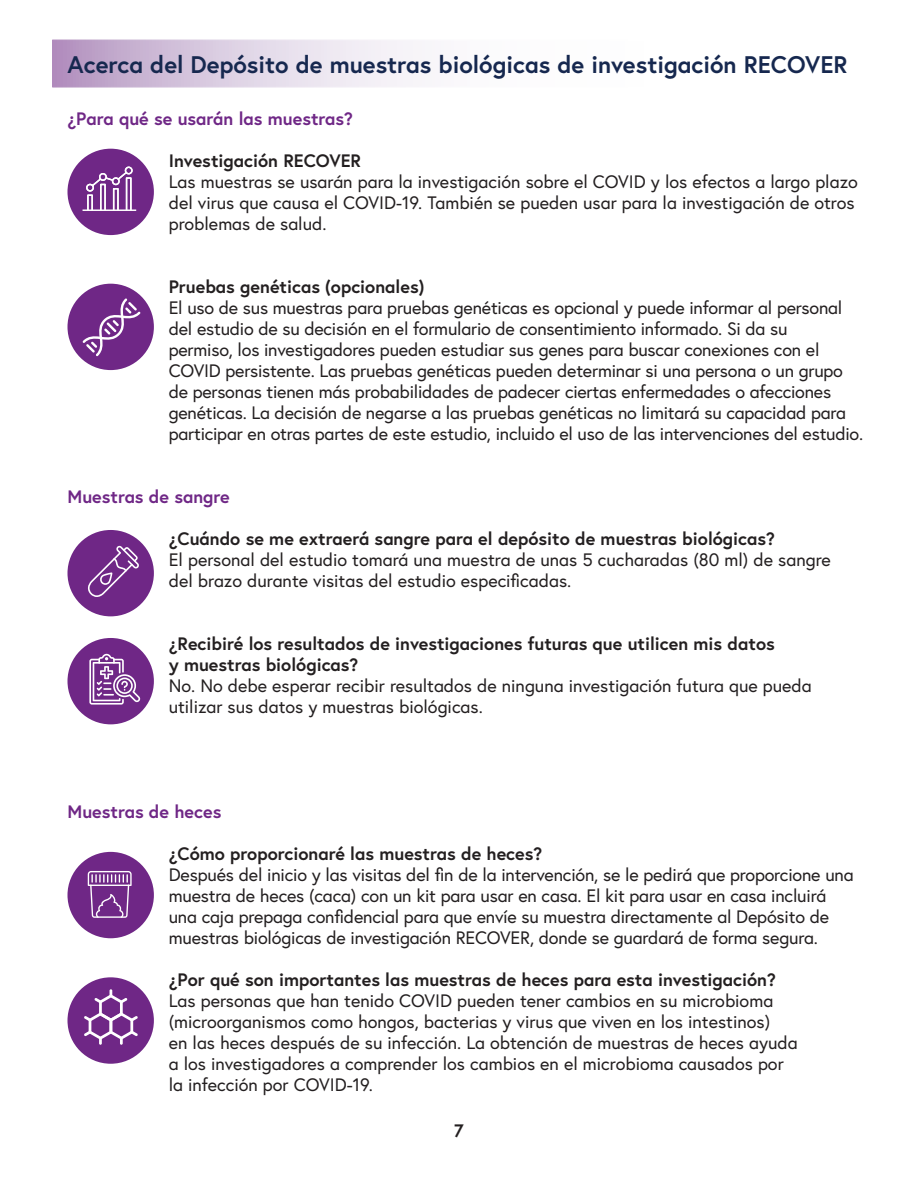
<style>
.page{position:relative;width:918px;height:1188px;background:#fff}
.page>*{position:absolute;margin:0;border:0;box-sizing:border-box;transform-origin:0 0}
.t1{font:700 24px "Europa";color:#16284f}
.t2{font:18px/21px "Europa";letter-spacing:-.01em;color:#231f20}
.t3{font:700 18px/21px "Europa";color:#231f20}
.t4{font:700 18px "Europa";color:#6f2786}
</style>
<div class="page">
<svg style="left:55px;top:43px;width:358px;height:42px;background:#dacce1"></svg>
<div style="left:52px;top:40px;width:812px;height:48px;border:2px solid #fff"></div>
<div style="left:68px;top:149px;width:86px;height:86px;background:#6f2786;border-radius:50%"></div>
<div style="left:68px;top:284px;width:86px;height:86px;background:#6f2786;border-radius:50%"></div>
<svg style="left:83px;top:298px;width:57px;height:58px"></svg>
<div style="left:68px;top:530px;width:86px;height:86px;background:#6f2786;border-radius:50%"></div>
<svg style="left:88px;top:546px;width:51px;height:51px"></svg>
<div style="left:68px;top:638px;width:86px;height:86px;background:#6f2786;border-radius:50%"></div>
<svg style="left:89px;top:654px;width:51px;height:51px"></svg>
<div style="left:68px;top:852px;width:86px;height:86px;background:#6f2786;border-radius:50%"></div>
<svg style="left:88px;top:871px;width:44px;height:47px"></svg>
<div style="left:68px;top:977px;width:86px;height:87px;background:#6f2786;border-radius:50%"></div>
<svg style="left:84px;top:989px;width:54px;height:56px"></svg>
<hr style="left:83px;top:209px;width:53px;height:2px;background:#fff">
<div style="left:87px;top:194px;width:6px;height:17px;border:1px solid #fff"></div>
<div style="left:100px;top:184px;width:6px;height:27px;border:1px solid #fff"></div>
<div style="left:113px;top:188px;width:6px;height:23px;border:1px solid #fff"></div>
<div style="left:126px;top:177px;width:6px;height:34px;border:1px solid #fff"></div>
<svg style="left:86px;top:166px;width:47px;height:26px"></svg>
<h3 class="t1" style="left:68px;top:48px;width:781px">Acerca del Depósito de muestras biológicas de investigación RECOVER</h3>
<h4 class="t4" style="left:68px;top:107px;width:287px">¿Para qué se usarán las muestras?</h4>
<h5 class="t3" style="left:169px;top:150px;width:194px">Investigación RECOVER</h5>
<p class="t2" style="left:169px;top:171px;width:691px">Las muestras se usarán para la investigación sobre el COVID y los efectos a largo plazo del virus que causa el COVID-19. También se pueden usar para la investigación de otros problemas de salud.</p>
<h5 class="t3" style="left:169px;top:276px;width:257px">Pruebas genéticas (opcionales)</h5>
<p class="t2" style="left:169px;top:297px;width:696px">El uso de sus muestras para pruebas genéticas es opcional y puede informar al personal del estudio de su decisión en el formulario de consentimiento informado. Si da su<br>permiso, los investigadores pueden estudiar sus genes para buscar conexiones con el COVID persistente. Las pruebas genéticas pueden determinar si una persona o un grupo de personas tienen más probabilidades de padecer ciertas enfermedades o afecciones genéticas. La decisión de negarse a las pruebas genéticas no limitará su capacidad para participar en otras partes de este estudio, incluido el uso de las intervenciones del estudio.</p>
<h4 class="t4" style="left:68px;top:485px;width:164px">Muestras de sangre</h4>
<h5 class="t3" style="left:169px;top:528px;width:608px">¿Cuándo se me extraerá sangre para el depósito de muestras biológicas?</h5>
<p class="t2" style="left:169px;top:549px;width:664px">El personal del estudio tomará una muestra de unas 5 cucharadas (80 ml) de sangre del brazo durante visitas del estudio especificadas.</p>
<h5 class="t3" style="left:169px;top:633px;width:608px">¿Recibiré los resultados de investigaciones futuras que utilicen mis datos y muestras biológicas?</h5>
<p class="t2" style="left:169px;top:675px;width:644px">No. No debe esperar recibir resultados de ninguna investigación futura que pueda utilizar sus datos y muestras biológicas.</p>
<h4 class="t4" style="left:68px;top:800px;width:155px">Muestras de heces</h4>
<h5 class="t3" style="left:169px;top:843px;width:375px">¿Cómo proporcionaré las muestras de heces?</h5>
<p class="t2" style="left:169px;top:864px;width:686px">Después del inicio y las visitas del fin de la intervención, se le pedirá que proporcione una muestra de heces (caca) con un kit para usar en casa. El kit para usar en casa incluirá una caja prepaga confidencial para que envíe su muestra directamente al Depósito de muestras biológicas de investigación RECOVER, donde se guardará de forma segura.</p>
<h5 class="t3" style="left:169px;top:969px;width:609px">¿Por qué son importantes las muestras de heces para esta investigación?</h5>
<p class="t2" style="left:169px;top:990px;width:630px">Las personas que han tenido COVID pueden tener cambios en su microbioma (microorganismos como hongos, bacterias y virus que viven en los intestinos)<br>en las heces después de su infección. La obtención de muestras de heces ayuda a los investigadores a comprender los cambios en el microbioma causados por la infección por COVID-19.</p>
<p class="t3" style="left:454px;top:1120px;width:11px">7</p>
</div>
